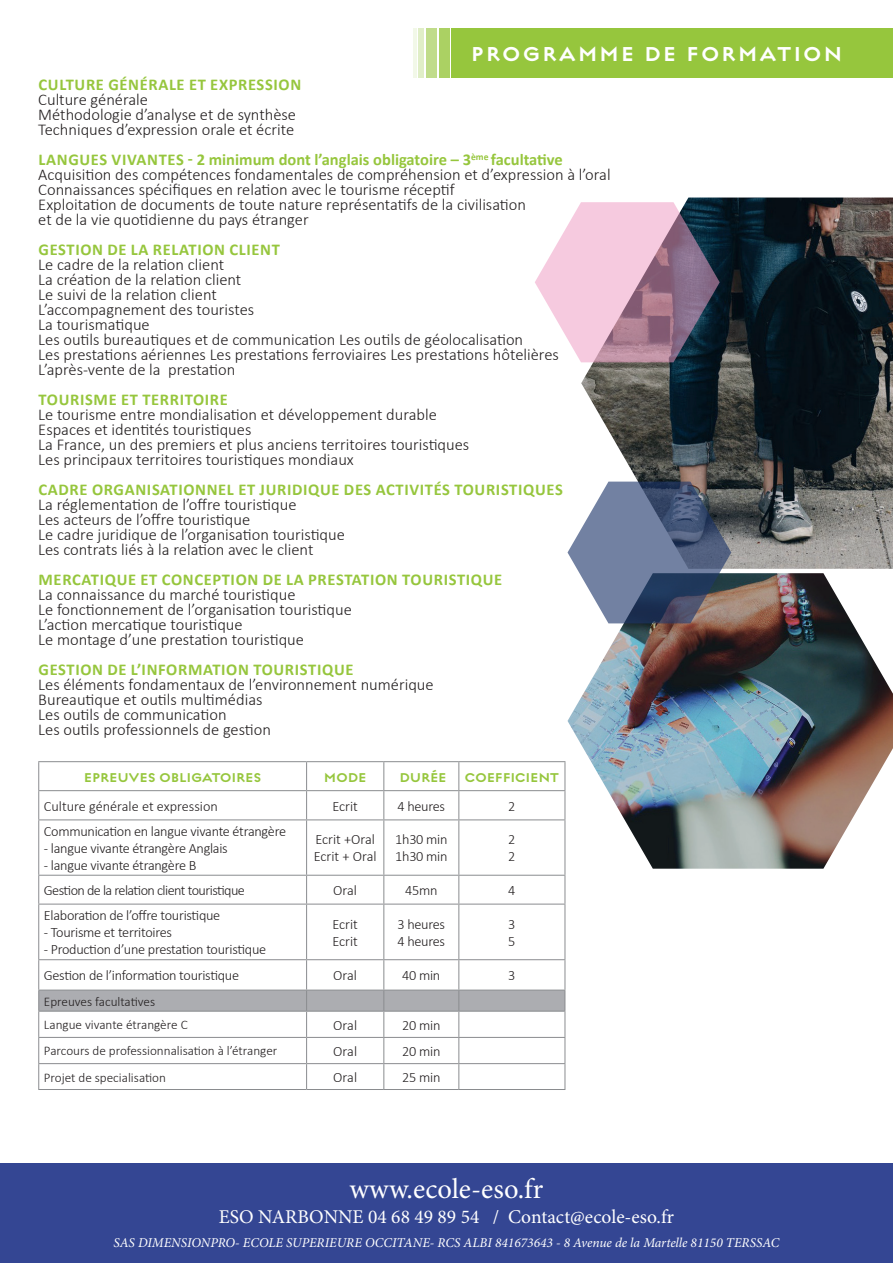
<style>
.page{position:relative;width:893px;height:1263px;background:#fff}
.page>*{position:absolute;margin:0;border:0;box-sizing:border-box;transform-origin:0 0}
.t1{font:28.5px "Minion Pro";letter-spacing:.005em;color:#fff}
.t2{font:700 22.5px "Regulator";letter-spacing:.125em;color:#fff}
.t3{font:19.5px "Minion Pro";color:#fff}
.t4{font:300 16.5px/15px "Calibri";color:#231f20}
.t5{font:700 16.5px "Calibri";letter-spacing:.04em;color:#96c63d}
.t6{font:300 14.25px/17.1px "Calibri";letter-spacing:-.02em;color:#231f20}
.t7{font:300 14.25px/17.1px "Calibri";color:#231f20}
.t8{font:700 14.25px "Regulator";letter-spacing:.025em;color:#96c63d}
.t9{font:300 14.25px "Calibri";letter-spacing:-.04em;color:#231f20}
.t10{font:italic 13.5px "Minion Pro";color:#fff}
.t11{font:300 13.2px/23.7px "Calibri";color:#231f20}
.s1{font-weight:700;color:#96c63d}
</style>
<div class="page">
<img style="left:567px;top:573px;width:326px;height:296px">
<svg style="left:39px;top:762px;width:525px;height:197px"></svg>
<hr style="left:307px;top:790px;width:77px;height:1px;background:#8a8c8f">
<hr style="left:384px;top:790px;width:75px;height:1px;background:#8a8c8f">
<hr style="left:38px;top:819px;width:269px;height:1px;background:#8a8c8f">
<hr style="left:38px;top:820px;width:1px;height:55px;background:#8a8c8f">
<hr style="left:307px;top:819px;width:77px;height:1px;background:#8a8c8f">
<hr style="left:384px;top:819px;width:75px;height:1px;background:#8a8c8f">
<hr style="left:459px;top:819px;width:106px;height:1px;background:#8a8c8f">
<hr style="left:564px;top:820px;width:1px;height:55px;background:#8a8c8f">
<hr style="left:38px;top:875px;width:269px;height:1px;background:#8a8c8f">
<svg style="left:38px;top:876px;width:1px;height:28px"></svg>
<hr style="left:307px;top:875px;width:77px;height:1px;background:#8a8c8f">
<hr style="left:384px;top:875px;width:75px;height:1px;background:#8a8c8f">
<hr style="left:459px;top:875px;width:106px;height:1px;background:#8a8c8f">
<svg style="left:564px;top:876px;width:1px;height:28px"></svg>
<hr style="left:38px;top:904px;width:269px;height:1px;background:#8a8c8f">
<hr style="left:38px;top:904px;width:1px;height:55px;background:#8a8c8f">
<hr style="left:307px;top:904px;width:77px;height:1px;background:#8a8c8f">
<hr style="left:384px;top:904px;width:75px;height:1px;background:#8a8c8f">
<hr style="left:459px;top:904px;width:106px;height:1px;background:#8a8c8f">
<hr style="left:564px;top:904px;width:1px;height:55px;background:#8a8c8f">
<hr style="left:38px;top:959px;width:269px;height:1px;background:#8a8c8f">
<hr style="left:307px;top:959px;width:77px;height:1px;background:#8a8c8f">
<hr style="left:384px;top:959px;width:75px;height:1px;background:#8a8c8f">
<hr style="left:459px;top:959px;width:106px;height:1px;background:#8a8c8f">
<hr style="left:38px;top:1089px;width:269px;height:1px;background:#8a8c8f">
<hr style="left:459px;top:1089px;width:106px;height:1px;background:#8a8c8f">
<hr style="left:307px;top:761px;width:77px;height:1px;background:#8a8c8f">
<hr style="left:306px;top:820px;width:1px;height:55px;background:#8a8c8f">
<svg style="left:306px;top:876px;width:1px;height:28px"></svg>
<hr style="left:306px;top:904px;width:1px;height:55px;background:#8a8c8f">
<hr style="left:307px;top:1089px;width:77px;height:1px;background:#8a8c8f">
<hr style="left:384px;top:761px;width:75px;height:1px;background:#8a8c8f">
<svg style="left:383px;top:762px;width:1px;height:57px"></svg>
<hr style="left:383px;top:820px;width:1px;height:55px;background:#8a8c8f">
<hr style="left:458px;top:820px;width:1px;height:55px;background:#8a8c8f">
<svg style="left:383px;top:876px;width:1px;height:28px"></svg>
<svg style="left:458px;top:876px;width:1px;height:28px"></svg>
<hr style="left:383px;top:904px;width:1px;height:55px;background:#8a8c8f">
<hr style="left:458px;top:904px;width:1px;height:55px;background:#8a8c8f">
<hr style="left:384px;top:1089px;width:75px;height:1px;background:#8a8c8f">
<hr style="left:38px;top:761px;width:269px;height:1px;background:#8a8c8f">
<svg style="left:38px;top:762px;width:1px;height:57px"></svg>
<svg style="left:306px;top:762px;width:1px;height:57px"></svg>
<hr style="left:38px;top:790px;width:269px;height:1px;background:#8a8c8f">
<hr style="left:459px;top:761px;width:106px;height:1px;background:#8a8c8f">
<svg style="left:458px;top:762px;width:1px;height:57px"></svg>
<svg style="left:564px;top:762px;width:1px;height:57px"></svg>
<hr style="left:459px;top:790px;width:106px;height:1px;background:#8a8c8f">
<svg style="left:38px;top:960px;width:527px;height:129px"></svg>
<hr style="left:459px;top:1011px;width:106px;height:1px;background:#8a8c8f">
<div style="left:452px;top:28px;width:441px;height:50px;background:#96c63d"></div>
<div style="left:439px;top:28px;width:11px;height:50px;background:#abd163"></div>
<div style="left:426px;top:28px;width:10px;height:50px;background:#c0dc8a"></div>
<div style="left:418px;top:28px;width:6px;height:50px;background:#e0eec7"></div>
<hr style="left:414px;top:28px;width:3px;height:50px;background:#96c63d">
<img style="left:581px;top:198px;width:312px;height:371px">
<svg style="left:535px;top:202px;width:185px;height:160px;background:#bba0b3"></svg>
<svg style="left:567px;top:482px;width:164px;height:141px;background:#707b93"></svg>
<div style="left:0;top:1164px;width:893px;height:99px;background:#344693"></div>
<h2 class="t2" style="left:472px;top:39px;width:368px">PROGRAMME DE FORMATION</h2>
<p class="t5" style="left:39px;top:73px;width:20px">CULTURE</p>
<p class="t5" style="left:108px;top:73px;width:140px">GÉNÉRALE ET EXPRESSIO</p>
<p class="t5" style="left:290px;top:73px;width:12px">N</p>
<p class="t4" style="left:38px;top:92px;width:259px">Culture générale<br>Méthodologie d’analyse et de synthèse<br>Techniques d’expression orale et écrite</p>
<p class="t4" style="left:38px;top:152px;width:574px"><span class="s1">LANGUES VIVANTES - 2 MINIMUM DONT L’ANGLAIS OBLIGATOIRE – 3</span><sup>ÈME</sup> <span class="s1">FACULTATIVE </span>Acquisition des compétences fondamentales de compréhension et d’expression à l’oral Connaissances spécifiques en relation avec le tourisme réceptif<br>Exploitation de documents de toute nature représentatifs de la civilisation<br>et de la vie quotidienne du pays étranger</p>
<p class="t5" style="left:39px;top:238px;width:21px">GESTIO</p>
<p class="t5" style="left:92px;top:238px;width:146px">N DELA RELATIO N CLIE</p>
<p class="t5" style="left:260px;top:238px;width:19px">NT</p>
<p class="t4" style="left:38px;top:257px;width:522px">Le cadre de la relation client<br>La création de la relation client<br>Le suivi de la relation client<br>L’accompagnement des touristes<br>La tourismatique<br>Les outils bureautiques et de communication Les outils de géolocalisation<br>Les prestations aériennes Les prestations ferroviaires Les prestations hôtelières L’après-vente de la prestation</p>
<p class="t5" style="left:39px;top:388px;width:20px">TOURISME</p>
<p class="t5" style="left:121px;top:388px;width:31px">ET TERRITOIRE</p>
<p class="t4" style="left:38px;top:407px;width:433px">Le tourisme entre mondialisation et développement durable Espaces et identités touristiques<br>La France, un des premiers et plus anciens territoires touristiques Les principaux territoires touristiques mondiaux</p>
<p class="t5" style="left:39px;top:478px;width:65px">CADRE ORG</p>
<p class="t5" style="left:125px;top:478px;width:339px">ANISATIONNEL ET JURI DIQUE DES ACTIVITÉS TOURISTI</p>
<p class="t5" style="left:523px;top:478px;width:22px">QUES</p>
<p class="t4" style="left:38px;top:497px;width:308px">La réglementation de l’offre touristique<br>Les acteurs de l’offre touristique<br>Le cadre juridique de l’organisation touristique Les contrats liés à la relation avec le client</p>
<p class="t5" style="left:39px;top:568px;width:289px">MERCATIQUE ET CONCEPTION DELA PREST</p>
<p class="t5" style="left:352px;top:568px;width:60px">ATIO N TOURISTI</p>
<p class="t5" style="left:471px;top:568px;width:22px">QUE</p>
<p class="t4" style="left:38px;top:587px;width:315px">La connaissance du marché touristique<br>Le fonctionnement de l’organisation touristique L’action mercatique touristique<br>Le montage d’une prestation touristique</p>
<p class="t5" style="left:39px;top:658px;width:316px">GESTION DE L’INFORMATION TOURISTIQUE</p>
<p class="t4" style="left:38px;top:677px;width:397px">Les éléments fondamentaux de l’environnement numérique Bureautique et outils multimédias<br>Les outils de communication<br>Les outils professionnels de gestion</p>
<p class="t8" style="left:84px;top:768px;width:26px">EPREU</p>
<p class="t8" style="left:129px;top:768px;width:92px">VES OBLIGATOIRES</p>
<p class="t8" style="left:324px;top:768px;width:41px">MODE</p>
<p class="t8" style="left:400px;top:768px;width:48px">DURÉE</p>
<p class="t8" style="left:465px;top:768px;width:95px">COEFFICIENT</p>
<p class="t7" style="left:44px;top:797px;width:176px">Culture générale et expression</p>
<p class="t6" style="left:332px;top:797px;width:27px">Ecrit</p>
<p class="t6" style="left:398px;top:797px;width:49px">4 heures</p>
<p class="t6" style="left:508px;top:797px;width:9px">2</p>
<p class="t6" style="left:44px;top:822px;width:244px">Communication en langue vivante étrangère</p>
<p class="t6" style="left:44px;top:839px;width:185px">- langue vivante étrangère Anglais</p>
<p class="t6" style="left:44px;top:857px;width:154px">- langue vivante étrangère B</p>
<p class="t7" style="left:314px;top:831px;width:64px">Ecrit +Oral<br>Ecrit + Oral</p>
<p class="t6" style="left:395px;top:831px;width:54px">1h30 min<br>1h30 min</p>
<p class="t6" style="left:508px;top:831px;width:9px">2<br>2</p>
<p class="t9" style="left:44px;top:881px;width:203px">Gestion de la relation client touristique</p>
<p class="t6" style="left:333px;top:881px;width:25px">Oral</p>
<p class="t6" style="left:405px;top:881px;width:34px">45mn</p>
<p class="t6" style="left:508px;top:881px;width:9px">4</p>
<p class="t6" style="left:44px;top:907px;width:178px">Elaboration de l’offre touristique</p>
<p class="t6" style="left:44px;top:924px;width:130px">- Tourisme et territoires</p>
<p class="t6" style="left:44px;top:941px;width:224px">- Production d’une prestation touristique</p>
<p class="t7" style="left:332px;top:915px;width:27px">Ecrit<br>Ecrit</p>
<p class="t6" style="left:397px;top:915px;width:49px">3 heures<br>4 heures</p>
<p class="t6" style="left:508px;top:915px;width:9px">3<br>5</p>
<p class="t6" style="left:44px;top:967px;width:197px">Gestion de l’information touristique</p>
<p class="t6" style="left:333px;top:967px;width:25px">Oral</p>
<p class="t6" style="left:402px;top:967px;width:40px">40 min</p>
<p class="t6" style="left:508px;top:967px;width:9px">3</p>
<p class="t11" style="left:44px;top:989px;width:145px">Epreuves facultatives<br>Langue vivante étrangère C</p>
<p class="t6" style="left:333px;top:1016px;width:25px">Oral</p>
<p class="t6" style="left:402px;top:1016px;width:40px">20 min</p>
<p class="t11" style="left:44px;top:1039px;width:235px">Parcours de professionnalisation à l’étranger</p>
<p class="t6" style="left:333px;top:1042px;width:25px">Oral</p>
<p class="t6" style="left:402px;top:1042px;width:40px">20 min</p>
<p class="t11" style="left:44px;top:1065px;width:124px">Projet de specialisation</p>
<p class="t6" style="left:333px;top:1068px;width:25px">Oral</p>
<p class="t6" style="left:402px;top:1068px;width:40px">25 min</p>
<h1 class="t1" style="left:349px;top:1169px;width:196px">www.ecole-eso.fr</h1>
<p class="t3" style="left:219px;top:1204px;width:457px">ESO NARBONNE 04 68 49 89 54 / Contact@ecole-eso.fr</p>
<p class="t10" style="left:114px;top:1233px;width:667px">SAS DIMENSIONPRO- ECOLE SUPERIEURE OCCITANE- RCS ALBI 841673643 - 8 Avenue de la Martelle 81150 TERSSAC</p>
</div>
